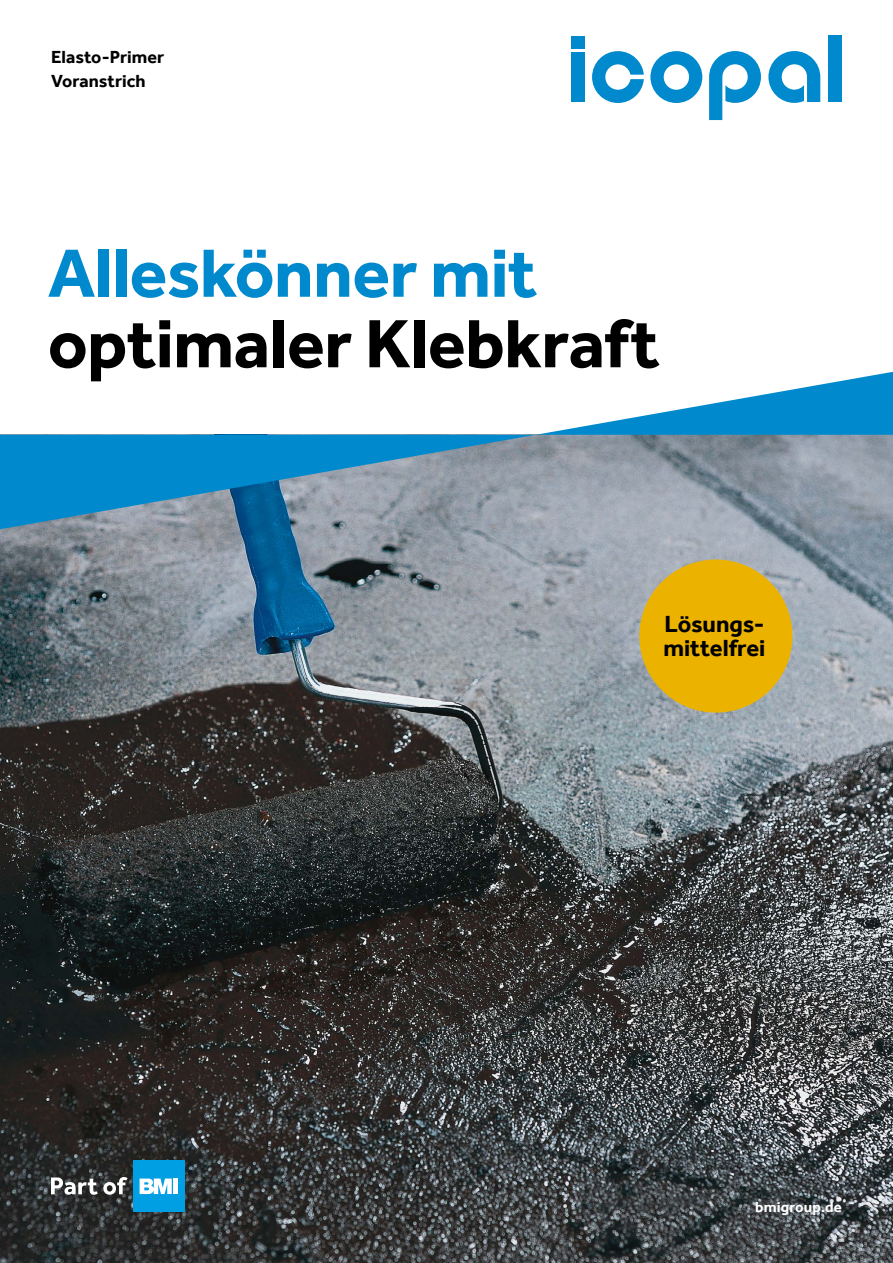
<style>
.page{position:relative;width:893px;height:1263px;background:#fff}
.page>*{position:absolute;margin:0;border:0;box-sizing:border-box;transform-origin:0 0}
.t1{font:700 70.5px "Effra";letter-spacing:-.005em;color:#000}
.t2{font:700 70.5px "Effra";letter-spacing:-.005em;color:#008acd}
.t3{font:700 24px/24px "Effra";color:#000}
.t4{font:700 18px/24.3px "Effra";color:#000}
.t5{font:700 15px "Effra";letter-spacing:.01em;color:#fff}
</style>
<div class="page">
<img style="left:0;top:435px;width:893px;height:828px">
<div style="left:639px;top:559px;width:153px;height:154px;background:#ecb200;border-radius:50%"></div>
<div style="left:828px;top:36px;width:14px;height:66px;background:#008acd"></div>
<div style="left:571px;top:52px;width:14px;height:50px;background:#008acd"></div>
<div style="left:571px;top:36px;width:14px;height:13px;background:#008acd"></div>
<svg style="left:650px;top:51px;width:52px;height:52px"></svg>
<svg style="left:592px;top:51px;width:52px;height:52px"></svg>
<svg style="left:768px;top:51px;width:52px;height:52px"></svg>
<svg style="left:709px;top:51px;width:52px;height:69px"></svg>
<div style="left:133px;top:1161px;width:51px;height:51px;background:#009ee3"></div>
<svg style="left:140px;top:1178px;width:32px;height:16px"></svg>
<div style="left:173px;top:1178px;width:5px;height:16px;background:#fff"></div>
<svg style="left:51px;top:1177px;width:77px;height:18px"></svg>
<svg style="left:0;top:435px;width:536px;height:94px;background:#4390b8"></svg>
<svg style="left:536px;top:372px;width:357px;height:63px"></svg>
<p class="t4" style="left:51px;top:45px;width:115px">Elasto-Primer<br>Voranstrich</p>
<h1 class="t2" style="left:48px;top:231px;width:491px">Alleskönner mit</h1>
<h1 class="t1" style="left:48px;top:302px;width:613px">optimaler Klebkraft</h1>
<h2 class="t3" style="left:663px;top:612px;width:103px">Lösungs&shy;mittelfrei</h2>
<p class="t5" style="left:755px;top:1198px;width:88px">bmigroup.de</p>
</div>
